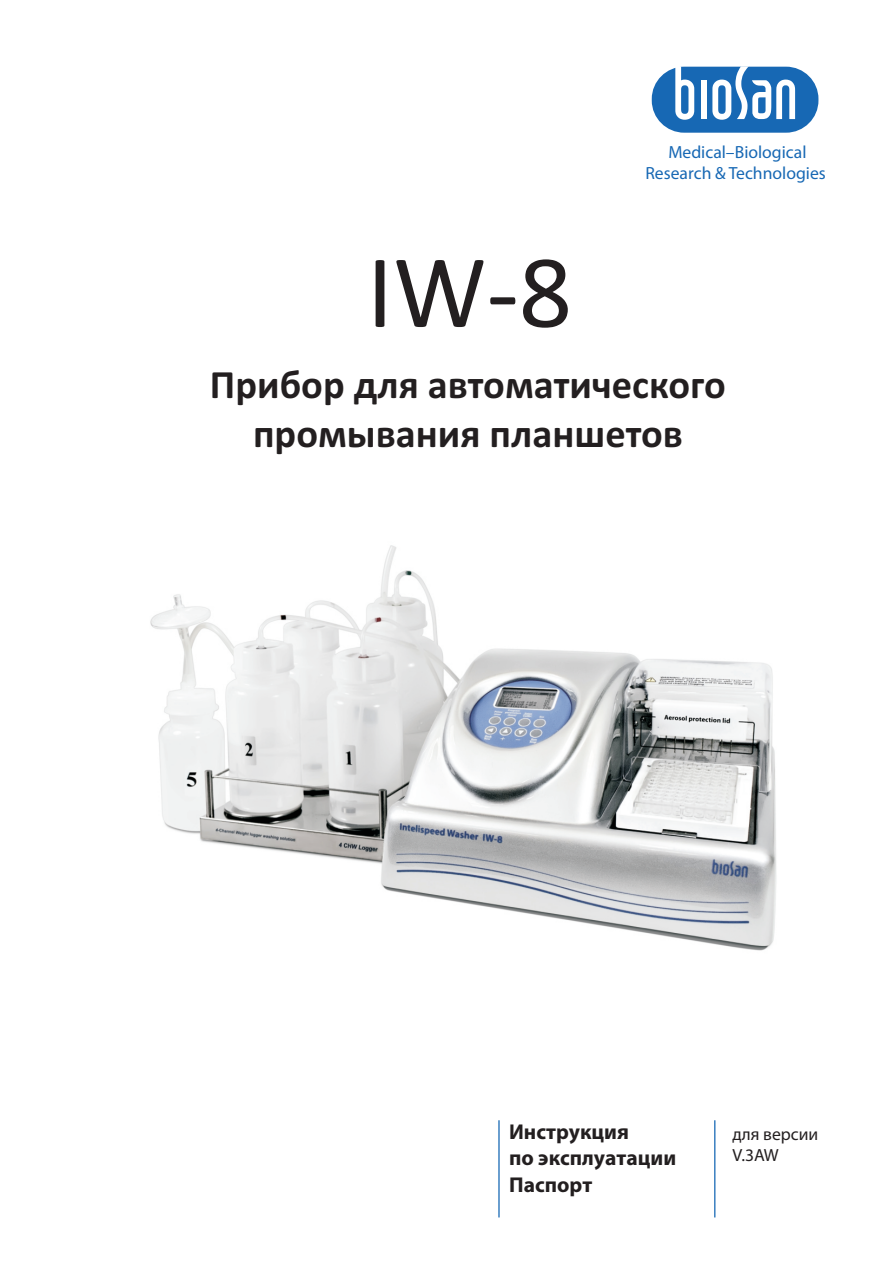
<style>
.page{position:relative;width:893px;height:1263px;background:#fff}
.page>*{position:absolute;margin:0;border:0;box-sizing:border-box;transform-origin:0 0}
.t1{font:105px "Calibri";color:#231f20}
.t2{font:700 40.5px/49.3px "Calibri";color:#231f20;text-align:center}
.t3{font:700 21.45px/26.7px "Myriad Pro";color:#231f20}
.t4{font:17.55px/21.1px "Myriad Pro";color:#1768b4;text-align:center}
.t5{font:17.55px/21.5px "Myriad Pro";color:#231f20}
</style>
<div class="page">
<div style="left:652px;top:67px;width:166px;height:66px;background:#1768b4;border-radius:32px"></div>
<svg style="left:675px;top:66px;width:19px;height:54px"></svg>
<div style="left:701px;top:80px;width:6px;height:39px;background:#fff"></div>
<svg style="left:712px;top:66px;width:83px;height:54px"></svg>
<hr style="left:714px;top:1120px;width:1px;height:97px;background:#1768b4">
<hr style="left:498px;top:1120px;width:2px;height:97px;background:#1768b4">
<img style="left:150px;top:545px;width:627px;height:406px">
<h1 class="t1" style="left:367px;top:248px;width:207px">IW-8</h1>
<p class="t4" style="left:645px;top:143px;width:182px">Medical–Biological<br>Research &amp; Technologies</p>
<p class="t2" style="left:210px;top:363px;width:517px">Прибор для автоматического промывания планшетов</p>
<p class="t3" style="left:509px;top:1120px;width:169px">Инструкция<br>по эксплуатации<br>Паспорт</p>
<p class="t5" style="left:733px;top:1125px;width:87px">для версии<br>V.3AW</p>
</div>
